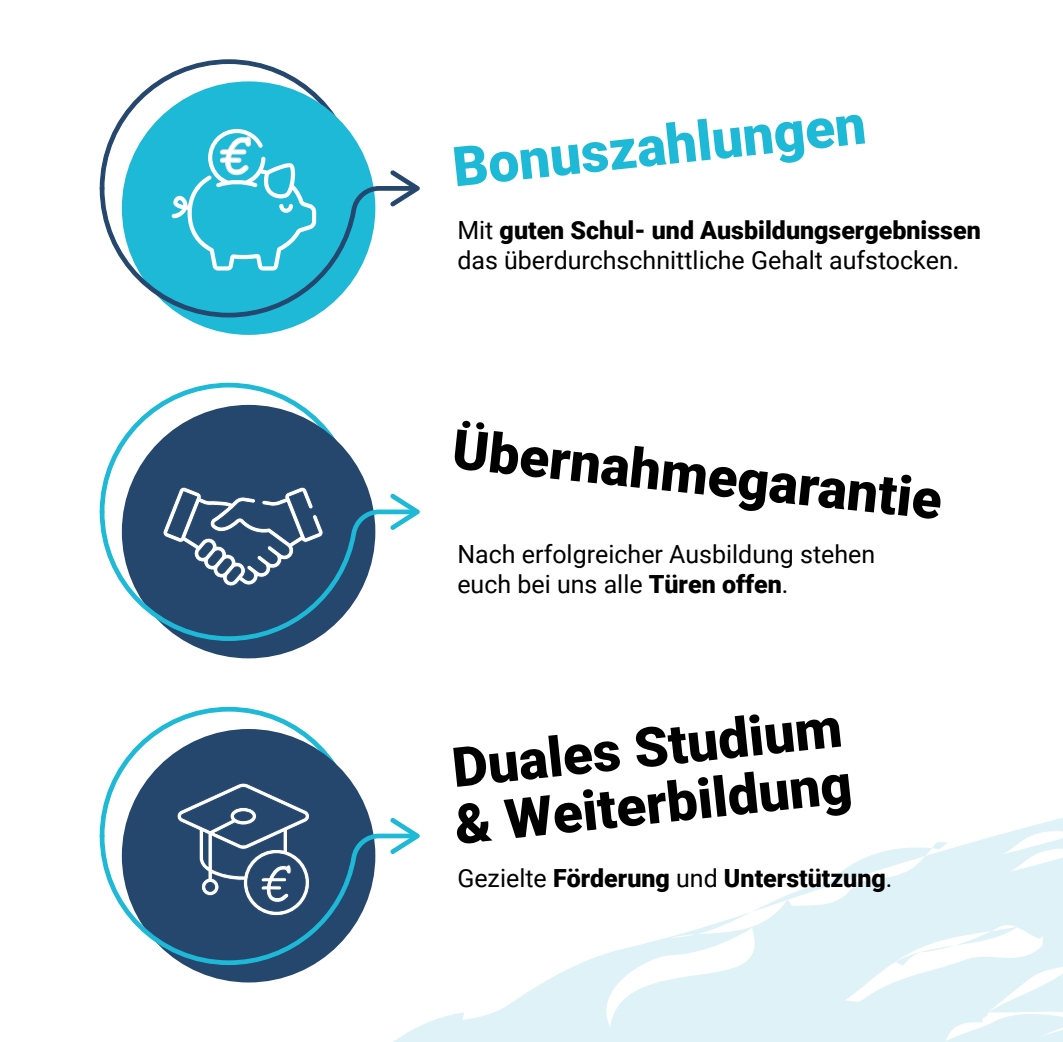
<style>
.page{position:relative;width:1063px;height:1042px;background:#fff}
.page>*{position:absolute;margin:0;border:0;box-sizing:border-box;transform-origin:0 0}
.t1{font:900 55px/57px "Roboto";color:#000}
.t2{font:900 55px "Roboto";color:#1db9d7}
.t3{font:25px/30px "Roboto";color:#000}
.t4{font:900 25px "Roboto";color:#000}
.s1{font-weight:900}
.s2{font-weight:400}
</style>
<div class="page">
<svg style="left:266px;top:818px;width:797px;height:224px"></svg>
<svg style="left:895px;top:927px;width:168px;height:89px"></svg>
<svg style="left:751px;top:842px;width:197px;height:70px"></svg>
<div style="left:122px;top:81px;width:253px;height:254px;background:#1db9d7;border-radius:50%"></div>
<svg style="left:99px;top:59px;width:321px;height:259px"></svg>
<div style="left:122px;top:405px;width:253px;height:253px;background:#25476e;border-radius:50%"></div>
<div style="left:122px;top:729px;width:253px;height:253px;background:#25476e;border-radius:50%"></div>
<svg style="left:99px;top:706px;width:322px;height:259px"></svg>
<svg style="left:99px;top:382px;width:321px;height:259px"></svg>
<h1 class="t2" style="left:449px;top:129px;width:416px;rotate:-6deg">Bonuszahlungen</h1>
<p class="t3" style="left:457px;top:214px;width:525px">Mit <span class="s1">guten Schul- und Ausbildungsergebnissen </span>das überdurchschnittliche Gehalt aufstocken.</p>
<h1 class="t1" style="left:456px;top:418px;width:493px;rotate:6deg">Übernahmegarantie</h1>
<p class="t3" style="left:457px;top:538px;width:419px">Nach erfolgreicher Ausbildung stehen euch bei uns alle <span class="s1">Türen offen</span>.</p>
<h1 class="t1" style="left:445px;top:738px;width:401px;rotate:-6deg">Duales Studium &amp; Weiterbildung</h1>
<p class="t4" style="left:457px;top:860px;width:437px"><span class="s2">Gezielte</span> Förderung <span class="s2">und</span> Unterstützung<span class="s2">.</span></p>
</div>
